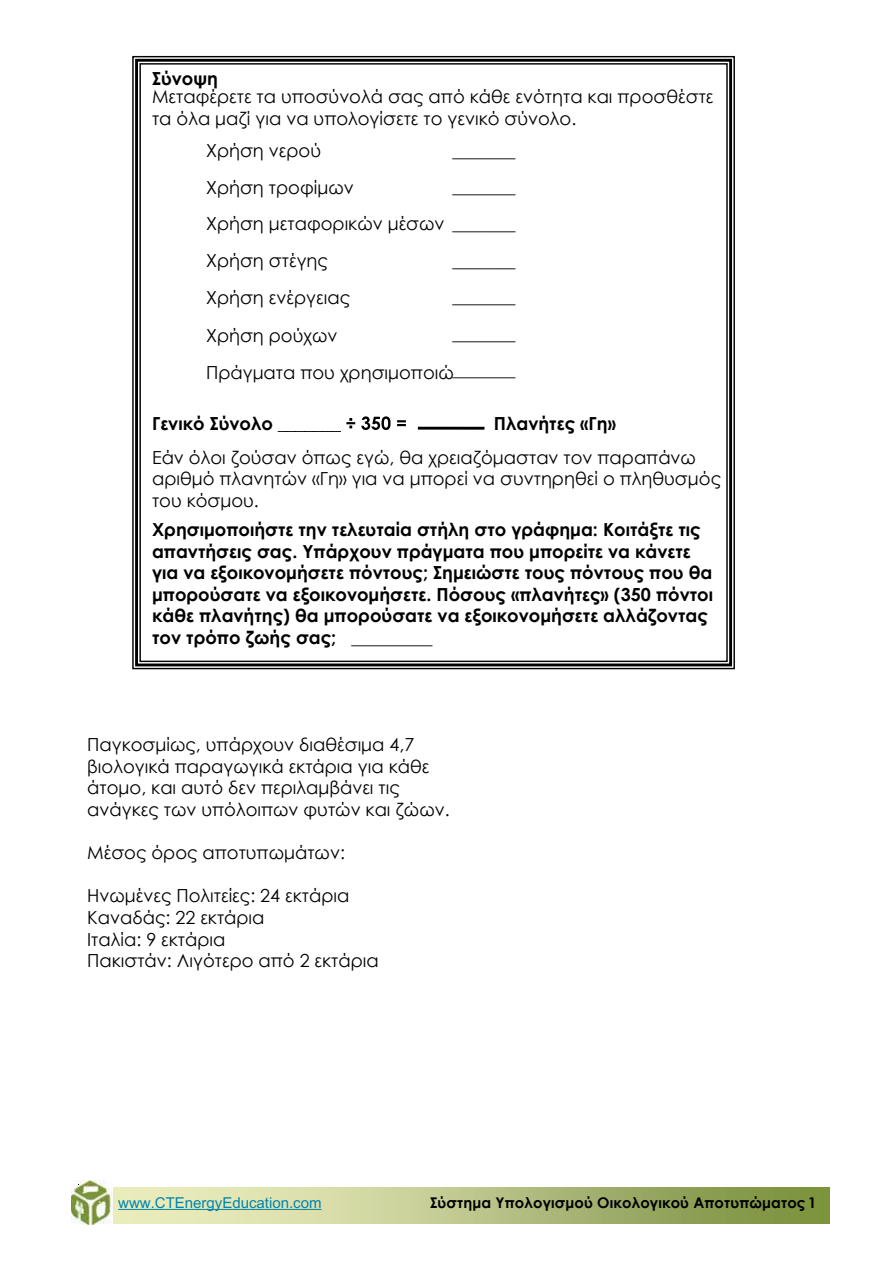
<style>
.page{position:relative;width:893px;height:1263px;background:#fff}
.page>*{position:absolute;margin:0;border:0;box-sizing:border-box;transform-origin:0 0}
.t1{font:18px/21.6px "Century Gothic";color:#000}
.t2{font:700 18px/21.6px "Century Gothic";color:#000}
.t3{font:15px "Arial";color:#0084ad}
.t4{font:700 14.7px "Century Gothic";letter-spacing:.01em;color:#000}
</style>
<div class="page">
<img style="left:112px;top:1188px;width:718px;height:35px">
<hr style="left:118px;top:1209px;width:204px;height:1px;background:#0084ad">
<img style="left:71px;top:1180px;width:41px;height:44px">
<div style="left:135px;top:59px;width:597px;height:607px;border:3px solid #000"></div>
<svg style="left:278px;top:416px;width:128px;height:16px"></svg>
<hr style="left:418px;top:427px;width:66px;height:3px;background:#000">
<p class="t2" style="left:152px;top:67px;width:67px">Σύνοψη</p>
<p class="t1" style="left:152px;top:86px;width:563px">Μεταφέρετε τα υποσύνολά σας από κάθε ενότητα και προσθέστε τα όλα μαζί για να υπολογίσετε το γενικό σύνολο.</p>
<p class="t1" style="left:206px;top:131px;width:149px;line-height:37.5px">Χρήση νερού<br>Χρήση τροφίμων</p>
<p class="t1" style="left:452px;top:139px;width:64px">_______</p>
<p class="t1" style="left:452px;top:176px;width:64px">_______</p>
<p class="t1" style="left:206px;top:212px;width:311px">Χρήση μεταφορικών μέσων _______</p>
<p class="t1" style="left:206px;top:249px;width:124px">Χρήση στέγης</p>
<p class="t1" style="left:206px;top:286px;width:146px">Χρήση ενέργειας</p>
<p class="t1" style="left:206px;top:324px;width:133px">Χρήση ρούχων</p>
<p class="t1" style="left:206px;top:361px;width:249px">Πράγματα που χρησιμοποιώ</p>
<p class="t1" style="left:452px;top:241px;width:64px;line-height:36.6px;text-align:justify">_______ _______ _______ _______</p>
<p class="t2" style="left:152px;top:411px;width:122px">Γενικό Σύνολο</p>
<p class="t2" style="left:494px;top:411px;width:124px">Πλανήτες «Γη»</p>
<p class="t1" style="left:152px;top:446px;width:570px">Εάν όλοι ζούσαν όπως εγώ, θα χρειαζόμασταν τον παραπάνω αριθμό πλανητών «Γη» για να μπορεί να συντηρηθεί ο πληθυσμός του κόσμου.</p>
<p class="t2" style="left:152px;top:518px;width:563px">Χρησιμοποιήστε την τελευταία στήλη στο γράφημα: Κοιτάξτε τις απαντήσεις σας. Υπάρχουν πράγματα που μπορείτε να κάνετε για να εξοικονομήσετε πόντους; Σημειώστε τους πόντους που θα μπορούσατε να εξοικονομήσετε. Πόσους «πλανήτες» (350 πόντοι κάθε πλανήτης) θα μπορούσατε να εξοικονομήσετε αλλάζοντας τον τρόπο ζωής σας; _________</p>
<p class="t1" style="left:87px;top:734px;width:364px">Παγκοσμίως, υπάρχουν διαθέσιμα 4,7 βιολογικά παραγωγικά εκτάρια για κάθε άτομο, και αυτό δεν περιλαμβάνει τις ανάγκες των υπόλοιπων φυτών και ζώων.</p>
<p class="t1" style="left:87px;top:842px;width:259px">Μέσος όρος αποτυπωμάτων:</p>
<p class="t1" style="left:87px;top:885px;width:293px">Ηνωμένες Πολιτείες: 24 εκτάρια<br>Καναδάς: 22 εκτάρια<br>Ιταλία: 9 εκτάρια<br>Πακιστάν: Λιγότερο από 2 εκτάρια</p>
<p class="t3" style="left:118px;top:1194px;width:205px">www.CTEnergyEducation.com</p>
<p class="t4" style="left:430px;top:1191px;width:388px">Σύστημα Υπολογισμού Οικολογικού Αποτυπώματος 1</p>
</div>
